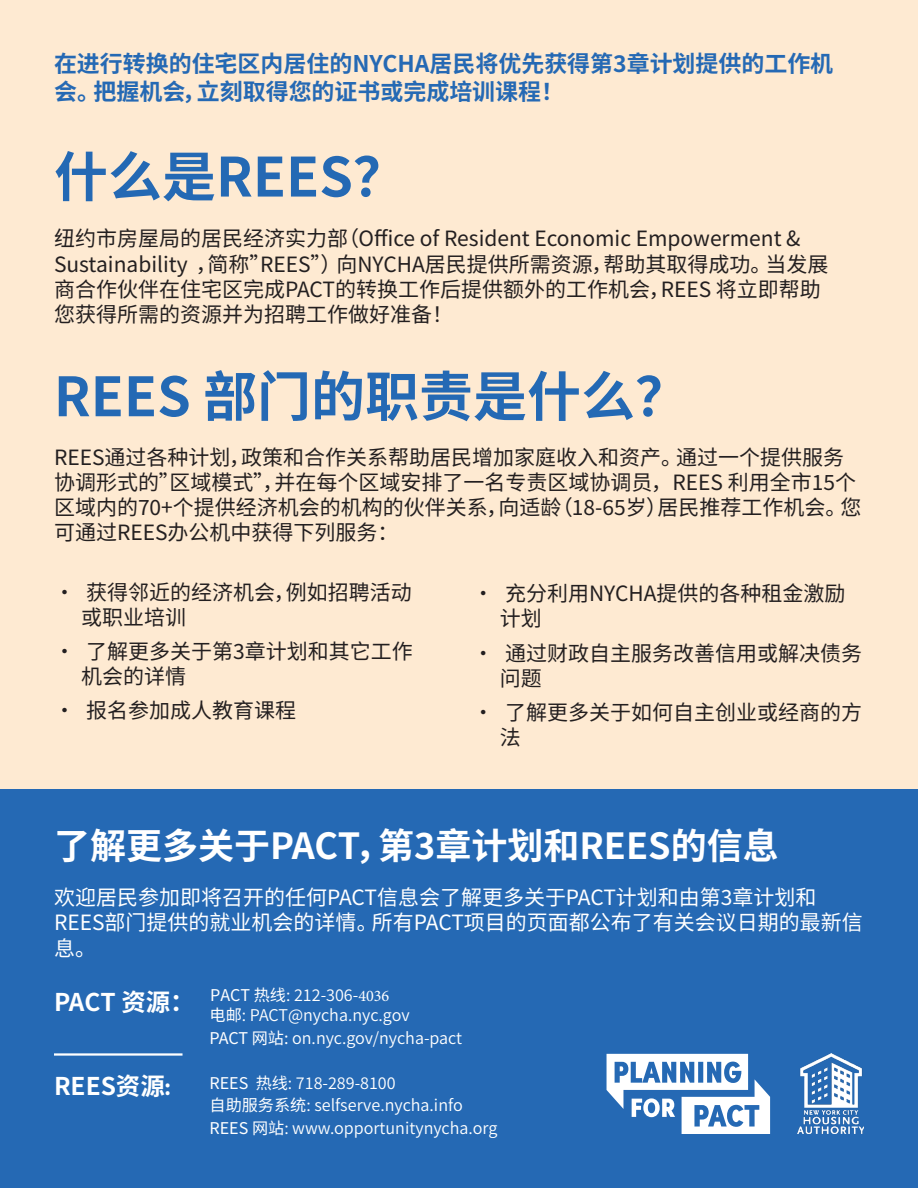
<style>
.page{position:relative;width:918px;height:1188px;background:#fff}
.page>*{position:absolute;margin:0;border:0;box-sizing:border-box;transform-origin:0 0}
.t1{font:700 54px "Source Han Sans SC";color:#2469b4}
.t2{font:700 36px "Source Han Sans SC";color:#fff}
.t3{font:700 24.45px "Source Han Sans SC";color:#fff}
.t4{font:700 22.95px/27.6px "Source Han Sans SC";color:#2569b4}
.t5{font:21px/25.2px "Source Han Sans SC";color:#231f20}
.t6{font:21px/25.2px "Source Han Sans SC";color:#fff}
.t7{font:16.2px "Source Han Sans TW";color:#fff}
.s1{font-family:"Source Han Sans SC";font-weight:700;font-size:24.45px}
.s2{font-family:"Source Han Sans SC"}
.s3{font-family:"Minion Pro"}
.s4{font-family:"Sofia Pro Condensed";font-weight:900}
</style>
<div class="page">
<div style="left:0;top:0;width:918px;height:789px;background:#feead2"></div>
<div style="left:0;top:789px;width:918px;height:399px;background:#2569b4"></div>
<svg style="left:607px;top:1054px;width:163px;height:80px"></svg>
<img style="left:798px;top:1053px;width:66px;height:81px">
<hr style="left:54px;top:1053px;width:129px;height:3px;background:#fff">
<p class="t4" style="left:54px;top:51px;width:781px">在进行转换的住宅区内居住的NYCHA居民将优先获得第3章计划提供的工作机会。把握机会，立刻取得您的证书或完成培训课程！</p>
<p class="t1" style="left:54px;top:146px;width:354px">什么是REES？</p>
<p class="t5" style="left:54px;top:226px;width:776px">纽约市房屋局的居民经济实力部（Office of Resident Economic Empowerment &amp; Sustainability ，简称”REES”）向NYCHA居民提供所需资源，帮助其取得成功。当发展商合作伙伴在住宅区完成PACT的转换工作后提供额外的工作机会，REES 将立即帮助您获得所需的资源并为招聘工作做好准备！</p>
<p class="t1" style="left:54px;top:366px;width:637px">REES 部门的职责是什么？</p>
<p class="t5" style="left:54px;top:445px;width:809px">REES通过各种计划，政策和合作关系帮助居民增加家庭收入和资产。通过一个提供服务协调形式的”区域模式”，并在每个区域安排了一名专责区域协调员，REES 利用全市15个区域内的70+个提供经济机会的机构的伙伴关系，向适龄（18-65岁）居民推荐工作机会。您可通过REES办公机中获得下列服务：</p>
<p class="t5" style="left:81px;top:580px;width:332px;text-indent:-27px">• 获得邻近的经济机会，例如招聘活动或职业培训</p>
<p class="t5" style="left:81px;top:639px;width:333px;text-indent:-27px">• 了解更多关于第3章计划和其它工作机会的详情</p>
<p class="t5" style="left:54px;top:699px;width:244px">• 报名参加成人教育课程</p>
<p class="t5" style="left:500px;top:581px;width:347px;text-indent:-27px">• 充分利用NYCHA提供的各种租金激励计划</p>
<p class="t5" style="left:500px;top:641px;width:364px;text-indent:-27px">• 通过财政自主服务改善信用或解决债务问题</p>
<p class="t5" style="left:500px;top:700px;width:364px;text-indent:-27px">• 了解更多关于如何自主创业或经商的方法</p>
<p class="t2" style="left:54px;top:825px;width:726px">了解更多关于PACT，第3章计划和REES的信息</p>
<p class="t6" style="left:54px;top:885px;width:810px">欢迎居民参加即将召开的任何PACT信息会了解更多关于PACT计划和由第3章计划和<br>REES部门提供的就业机会的详情。 所有PACT项目的页面都公布了有关会议日期的最新信息。</p>
<p class="t7" style="left:54px;top:986px;width:337px"><span class="s1">PACT 资源：</span> <span class="s2">PACT 热线</span>: 212-306-<span class="s3">4036</span></p>
<p class="t7" style="left:210px;top:1006px;width:202px"><span class="s2">电邮</span>: PACT@nycha.nyc.gov</p>
<p class="t7" style="left:210px;top:1029px;width:254px"><span class="s2">PACT 网站:</span> on.nyc.gov/nycha-pact</p>
<p class="t7" style="left:210px;top:1074px;width:188px"><span class="s2">REES 热线</span>: 718-289-8100</p>
<p class="t7" style="left:210px;top:1096px;width:255px"><span class="s2">自助服务系统</span>: selfserve.nycha.info</p>
<p class="t7" style="left:210px;top:1119px;width:289px"><span class="s2">REES 网站</span>: www.opportunitynycha.org</p>
<p class="t3" style="left:54px;top:1072px;width:118px">REES资源<span class="s4">:</span></p>
</div>
